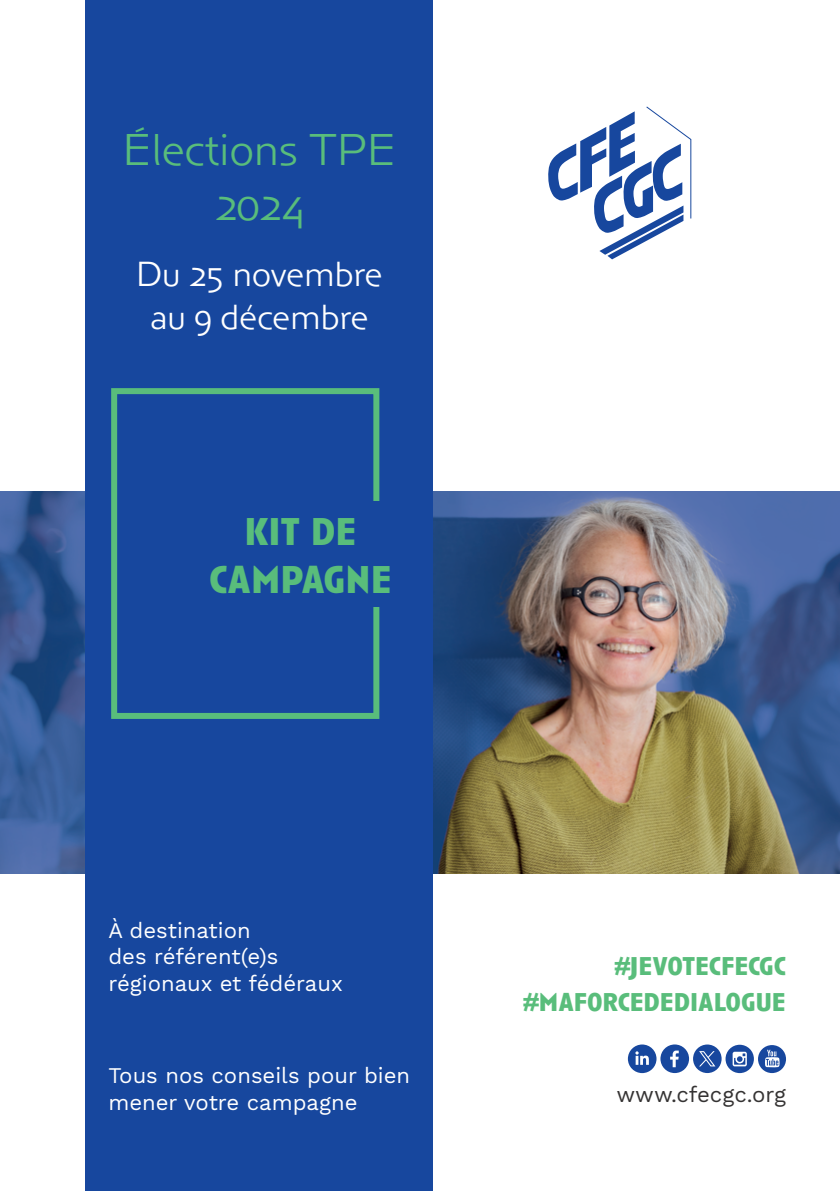
<style>
.page{position:relative;width:840px;height:1191px;background:#fff}
.page>*{position:absolute;margin:0;border:0;box-sizing:border-box;transform-origin:0 0}
.t1{font:300 46px/55.2px "Anisette Pro Petite";color:#59bd7b;text-align:center}
.t2{font:700 40px/48px "Anisette Pro";color:#59bd7b;text-align:center}
.t3{font:300 36px/43.2px "Anisette Pro Petite";color:#fff;text-align:center}
.t4{font:700 26.6px "Anisette Pro";color:#59bd7b}
.t5{font:22px/26.4px "Work Sans";color:#fff}
.t6{font:22px "Work Sans";color:#353333}
</style>
<div class="page">
<img style="left:0;top:491px;width:86px;height:382px">
<img style="left:433px;top:491px;width:406px;height:382px">
<div style="left:86px;top:0;width:347px;height:1191px;background:#17479e"></div>
<div style="left:111px;top:388px;width:268px;height:331px;border:6px solid #59bd7b"></div>
<div style="left:193px;top:500px;width:214px;height:106px;background:#17479e"></div>
<div style="left:660px;top:1044px;width:28px;height:29px;background:#17479e;border-radius:50%"></div>
<div style="left:627px;top:1044px;width:29px;height:29px;background:#17479e;border-radius:50%"></div>
<svg style="left:670px;top:1050px;width:8px;height:17px"></svg>
<svg style="left:692px;top:1044px;width:29px;height:29px"></svg>
<svg style="left:725px;top:1044px;width:28px;height:29px"></svg>
<svg style="left:732px;top:1051px;width:14px;height:15px"></svg>
<svg style="left:733px;top:1053px;width:12px;height:11px"></svg>
<svg style="left:757px;top:1045px;width:28px;height:28px"></svg>
<svg style="left:764px;top:1049px;width:15px;height:18px"></svg>
<svg style="left:635px;top:1051px;width:13px;height:13px"></svg>
<svg style="left:698px;top:1051px;width:17px;height:15px"></svg>
<svg style="left:548px;top:106px;width:143px;height:153px"></svg>
<h1 class="t1" style="left:123px;top:121px;width:274px">Élections TPE<br>2024</h1>
<h3 class="t3" style="left:136px;top:251px;width:248px">Du 25 novembre au 9 décembre</h3>
<h2 class="t2" style="left:209px;top:505px;width:183px">KIT DE<br>CAMPAGNE</h2>
<p class="t5" style="left:108px;top:918px;width:236px">À destination<br>des référent(e)s régionaux et fédéraux</p>
<p class="t5" style="left:108px;top:1063px;width:303px">Tous nos conseils pour bien mener votre campagne</p>
<p class="t4" style="left:614px;top:947px;width:172px">#JEVOTECFECGC</p>
<p class="t4" style="left:523px;top:984px;width:263px">#MAFORCEDEDIALOGUE</p>
<p class="t6" style="left:616px;top:1081px;width:171px">www.cfecgc.org</p>
</div>
